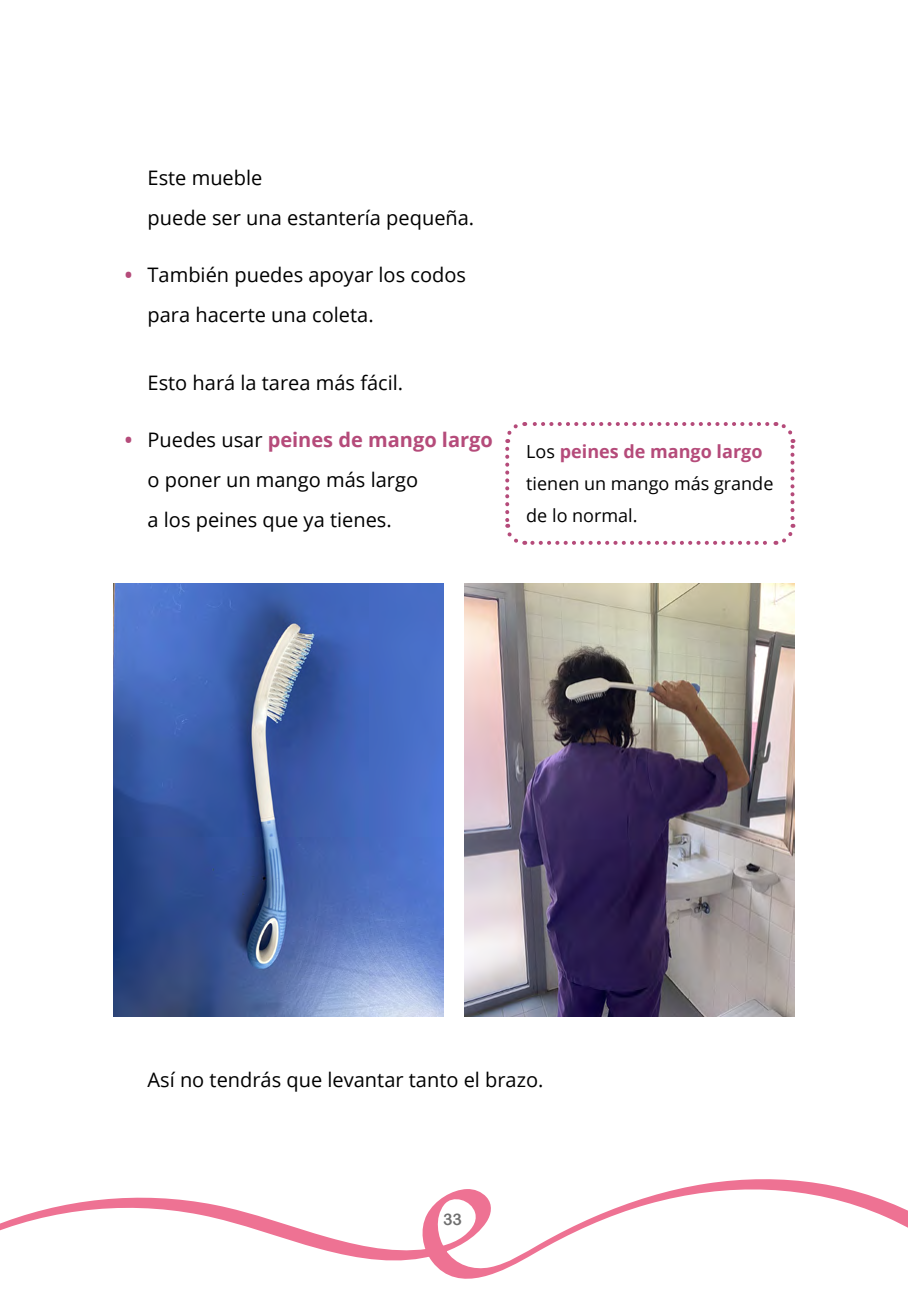
<style>
.page{position:relative;width:908px;height:1304px;background:#fff}
.page>*{position:absolute;margin:0;border:0;box-sizing:border-box;transform-origin:0 0}
.t1{font:20px/40px "Open Sans";color:#000}
.t2{font:18px/32px "Open Sans";color:#000}
.t3{font:16px "Arial Rounded MT Bold";color:#6f6f6f}
.s1{font-weight:700;color:#b54b7a}
</style>
<div class="page">
<svg style="left:0;top:1179px;width:907px;height:100px"></svg>
<svg style="left:505px;top:449px;width:20px;height:96px"></svg>
<svg style="left:532px;top:524px;width:264px;height:21px"></svg>
<svg style="left:774px;top:422px;width:21px;height:96px"></svg>
<svg style="left:505px;top:422px;width:262px;height:21px"></svg>
<img style="left:113px;top:584px;width:331px;height:433px">
<img style="left:464px;top:584px;width:330px;height:433px">
<p class="t1" style="left:147px;top:158px;width:328px">Este mueble<br>puede ser una estantería pequeña.</p>
<p class="t1" style="left:147px;top:255px;width:320px;text-indent:-23px"><span class="s1">•</span> También puedes apoyar los codos para hacerte una coleta.</p>
<p class="t1" style="left:147px;top:363px;width:257px">Esto hará la tarea más fácil.</p>
<p class="t1" style="left:147px;top:420px;width:347px;text-indent:-23px"><span class="s1">•</span> Puedes usar <span class="s1">peines de mango largo </span>o poner un mango más largo<br>a los peines que ya tienes.</p>
<p class="t2" style="left:526px;top:435px;width:248px">Los <span class="s1">peines de mango largo </span>tienen un mango más grande de lo normal.</p>
<p class="t1" style="left:147px;top:1060px;width:397px">Así no tendrás que levantar tanto el brazo.</p>
<p class="t3" style="left:443px;top:1210px;width:21px">33</p>
</div>
